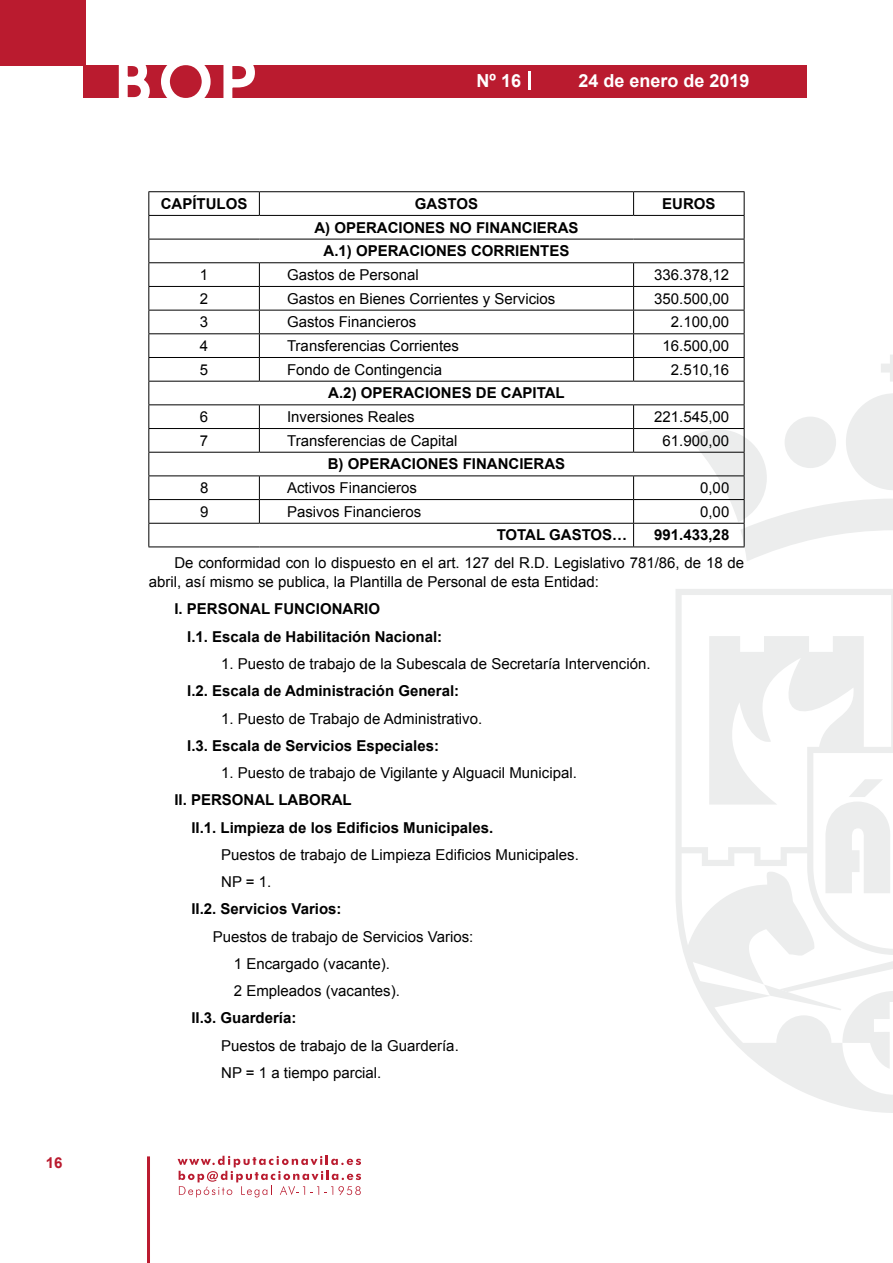
<style>
.page{position:relative;width:893px;height:1263px;background:#fff}
.page>*{position:absolute;margin:0;border:0;box-sizing:border-box;transform-origin:0 0}
.t1{font:500 61.5px "Avant Garde";color:#fff}
.t2{font:700 18px "Arial";color:#fff}
.t3{font:15px/27.3px "Arial";color:#000}
.t4{font:700 15px/27.3px "Arial";color:#000}
.t5{font:700 15px "Arial";color:#ba1b2f}
</style>
<div class="page">
<svg style="left:178px;top:1156px;width:183px;height:41px"></svg>
<hr style="left:147px;top:1156px;width:3px;height:107px;background:#ba1b2f">
<div style="left:0;top:0;width:85px;height:66px;background:#ba1b2f"></div>
<div style="left:84px;top:65px;width:723px;height:33px;background:#ba1b2f"></div>
<svg style="left:118px;top:65px;width:32px;height:33px"></svg>
<svg style="left:161px;top:65px;width:50px;height:33px"></svg>
<svg style="left:223px;top:65px;width:32px;height:33px"></svg>
<svg style="left:529px;top:71px;width:2px;height:19px"></svg>
<svg style="left:676px;top:589px;width:217px;height:524px"></svg>
<svg style="left:764px;top:984px;width:129px;height:86px"></svg>
<svg style="left:825px;top:779px;width:66px;height:114px"></svg>
<hr style="left:148px;top:191px;width:111px;height:1px;background:#000">
<hr style="left:259px;top:191px;width:375px;height:1px;background:#000">
<svg style="left:259px;top:192px;width:1px;height:23px"></svg>
<hr style="left:634px;top:191px;width:110px;height:1px;background:#000">
<svg style="left:633px;top:192px;width:1px;height:23px"></svg>
<hr style="left:148px;top:215px;width:111px;height:1px;background:#000">
<hr style="left:259px;top:215px;width:375px;height:1px;background:#000">
<hr style="left:634px;top:215px;width:110px;height:1px;background:#000">
<hr style="left:148px;top:239px;width:111px;height:1px;background:#000">
<hr style="left:259px;top:239px;width:375px;height:1px;background:#000">
<hr style="left:634px;top:239px;width:110px;height:1px;background:#000">
<hr style="left:148px;top:262px;width:111px;height:1px;background:#000">
<hr style="left:259px;top:262px;width:375px;height:1px;background:#000">
<hr style="left:634px;top:262px;width:110px;height:1px;background:#000">
<hr style="left:148px;top:286px;width:111px;height:1px;background:#000">
<hr style="left:259px;top:286px;width:375px;height:1px;background:#000">
<hr style="left:634px;top:286px;width:110px;height:1px;background:#000">
<hr style="left:148px;top:310px;width:111px;height:1px;background:#000">
<hr style="left:259px;top:310px;width:375px;height:1px;background:#000">
<hr style="left:634px;top:310px;width:110px;height:1px;background:#000">
<hr style="left:148px;top:333px;width:111px;height:1px;background:#000">
<hr style="left:259px;top:333px;width:375px;height:1px;background:#000">
<hr style="left:634px;top:333px;width:110px;height:1px;background:#000">
<hr style="left:148px;top:357px;width:111px;height:1px;background:#000">
<hr style="left:259px;top:357px;width:375px;height:1px;background:#000">
<svg style="left:259px;top:263px;width:1px;height:118px"></svg>
<hr style="left:634px;top:357px;width:110px;height:1px;background:#000">
<svg style="left:633px;top:263px;width:1px;height:118px"></svg>
<hr style="left:148px;top:381px;width:111px;height:1px;background:#000">
<hr style="left:259px;top:381px;width:375px;height:1px;background:#000">
<hr style="left:634px;top:381px;width:110px;height:1px;background:#000">
<hr style="left:148px;top:404px;width:111px;height:1px;background:#000">
<hr style="left:259px;top:404px;width:375px;height:1px;background:#000">
<hr style="left:634px;top:404px;width:110px;height:1px;background:#000">
<hr style="left:148px;top:428px;width:111px;height:1px;background:#000">
<hr style="left:259px;top:428px;width:375px;height:1px;background:#000">
<svg style="left:259px;top:405px;width:1px;height:47px"></svg>
<hr style="left:634px;top:428px;width:110px;height:1px;background:#000">
<svg style="left:633px;top:405px;width:1px;height:47px"></svg>
<hr style="left:148px;top:452px;width:111px;height:1px;background:#000">
<hr style="left:259px;top:452px;width:375px;height:1px;background:#000">
<hr style="left:634px;top:452px;width:110px;height:1px;background:#000">
<hr style="left:148px;top:475px;width:111px;height:1px;background:#000">
<hr style="left:259px;top:475px;width:375px;height:1px;background:#000">
<hr style="left:634px;top:475px;width:110px;height:1px;background:#000">
<hr style="left:148px;top:499px;width:111px;height:1px;background:#000">
<hr style="left:259px;top:499px;width:375px;height:1px;background:#000">
<svg style="left:259px;top:476px;width:1px;height:47px"></svg>
<hr style="left:634px;top:499px;width:110px;height:1px;background:#000">
<hr style="left:148px;top:523px;width:111px;height:1px;background:#000">
<svg style="left:148px;top:192px;width:1px;height:354px"></svg>
<hr style="left:259px;top:523px;width:375px;height:1px;background:#000">
<hr style="left:634px;top:523px;width:110px;height:1px;background:#000">
<svg style="left:633px;top:476px;width:1px;height:70px"></svg>
<svg style="left:689px;top:192px;width:204px;height:369px"></svg>
<hr style="left:148px;top:546px;width:111px;height:1px;background:#000">
<hr style="left:259px;top:546px;width:375px;height:1px;background:#000">
<hr style="left:634px;top:546px;width:110px;height:1px;background:#000">
<p class="t5" style="left:46px;top:1153px;width:18px">16</p>
<h1 class="t1" style="left:115px;top:44px;width:141px">BOP</h1>
<p class="t2" style="left:477px;top:69px;width:46px">Nº 16</p>
<p class="t2" style="left:578px;top:69px;width:173px">24 de enero de 2019</p>
<p class="t4" style="left:161px;top:191px;width:88px">CAPÍTULOS</p>
<p class="t4" style="left:415px;top:191px;width:65px">GASTOS</p>
<p class="t4" style="left:662px;top:191px;width:55px">EUROS</p>
<p class="t4" style="left:314px;top:216px;width:266px;line-height:23.7px;text-align:center">A) OPERACIONES NO FINANCIERAS<br>A.1) OPERACIONES CORRIENTES</p>
<p class="t3" style="left:200px;top:261px;width:10px">1</p>
<p class="t3" style="left:287px;top:261px;width:133px">Gastos de Personal</p>
<p class="t3" style="left:654px;top:261px;width:77px">336.378,12</p>
<p class="t3" style="left:200px;top:285px;width:10px">2</p>
<p class="t3" style="left:287px;top:285px;width:270px">Gastos en Bienes Corrientes y Servicios</p>
<p class="t3" style="left:654px;top:285px;width:77px">350.500,00</p>
<p class="t3" style="left:200px;top:309px;width:10px">3</p>
<p class="t3" style="left:287px;top:309px;width:131px">Gastos Financieros</p>
<p class="t3" style="left:671px;top:309px;width:60px">2.100,00</p>
<p class="t3" style="left:200px;top:332px;width:10px">4</p>
<p class="t3" style="left:287px;top:332px;width:173px">Transferencias Corrientes</p>
<p class="t3" style="left:663px;top:332px;width:68px">16.500,00</p>
<p class="t3" style="left:200px;top:356px;width:10px">5</p>
<p class="t3" style="left:287px;top:356px;width:157px">Fondo de Contingencia</p>
<p class="t3" style="left:671px;top:356px;width:60px">2.510,16</p>
<p class="t4" style="left:328px;top:380px;width:238px">A.2) OPERACIONES DE CAPITAL</p>
<p class="t3" style="left:200px;top:403px;width:10px">6</p>
<p class="t3" style="left:287px;top:403px;width:129px">Inversiones Reales</p>
<p class="t3" style="left:654px;top:403px;width:77px">221.545,00</p>
<p class="t3" style="left:200px;top:427px;width:10px">7</p>
<p class="t3" style="left:287px;top:427px;width:172px">Transferencias de Capital</p>
<p class="t3" style="left:663px;top:427px;width:68px">61.900,00</p>
<p class="t4" style="left:328px;top:451px;width:239px">B) OPERACIONES FINANCIERAS</p>
<p class="t3" style="left:200px;top:474px;width:10px">8</p>
<p class="t3" style="left:287px;top:474px;width:132px">Activos Financieros</p>
<p class="t3" style="left:700px;top:474px;width:31px">0,00</p>
<p class="t3" style="left:200px;top:498px;width:10px">9</p>
<p class="t3" style="left:287px;top:498px;width:136px">Pasivos Financieros</p>
<p class="t3" style="left:700px;top:498px;width:31px">0,00</p>
<p class="t4" style="left:497px;top:522px;width:132px">TOTAL GASTOS…</p>
<p class="t4" style="left:654px;top:522px;width:77px">991.433,28</p>
<p class="t3" style="left:149px;top:554px;width:597px;line-height:18.8px;text-indent:26px">De conformidad con lo dispuesto en el art. 127 del R.D. Legislativo 781/86, de 18 de abril, así mismo se publica, la Plantilla de Personal de esta Entidad:</p>
<p class="t4" style="left:187px;top:596px;width:257px;text-indent:-13px">I. PERSONAL FUNCIONARIO<br>I.1. Escala de Habilitación Nacional:</p>
<p class="t3" style="left:221px;top:650px;width:431px">1. Puesto de trabajo de la Subescala de Secretaría Intervención.</p>
<p class="t4" style="left:187px;top:678px;width:274px">I.2. Escala de Administración General:</p>
<p class="t3" style="left:221px;top:705px;width:262px">1. Puesto de Trabajo de Administrativo.</p>
<p class="t4" style="left:187px;top:732px;width:253px">I.3. Escala de Servicios Especiales:</p>
<p class="t3" style="left:221px;top:759px;width:357px">1. Puesto de trabajo de Vigilante y Alguacil Municipal.</p>
<p class="t4" style="left:191px;top:787px;width:303px;text-indent:-17px">II. PERSONAL LABORAL<br>II.1. Limpieza de los Edificios Municipales.</p>
<p class="t3" style="left:221px;top:841px;width:359px">Puestos de trabajo de Limpieza Edificios Municipales.<br>NP = 1.</p>
<p class="t4" style="left:191px;top:896px;width:152px">II.2. Servicios Varios:</p>
<p class="t3" style="left:234px;top:923px;width:241px;text-indent:-21px">Puestos de trabajo de Servicios Varios:<br>1 Encargado (vacante).<br>2 Empleados (vacantes).</p>
<p class="t4" style="left:191px;top:1005px;width:107px">II.3. Guardería:</p>
<p class="t3" style="left:221px;top:1032px;width:239px">Puestos de trabajo de la Guardería.<br>NP = 1 a tiempo parcial.</p>
</div>
